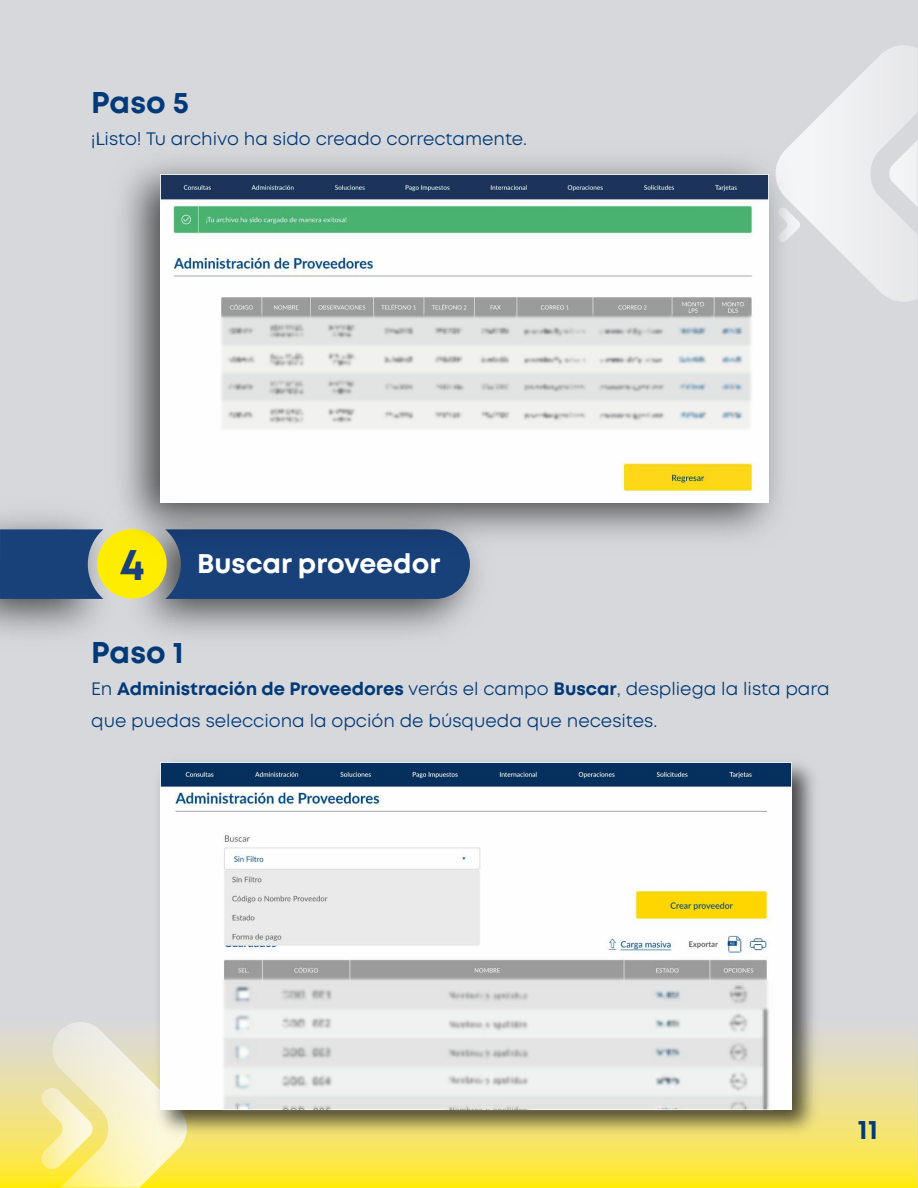
<style>
.page{position:relative;width:918px;height:1188px;background:#d7d8dc}
.page>*{position:absolute;margin:0;border:0;box-sizing:border-box;transform-origin:0 0}
.t1{font:700 30px "Mont";color:#003a78}
.t2{font:700 27px "Mont";color:#fff}
.t3{font:700 27px "Mont";color:#003a78}
.t4{font:18px/32px "Mont";color:#003a78}
.s1{font-size:45px;color:#184079}
.s2{font-weight:700}
</style>
<div class="page">
<svg style="left:0;top:1034px;width:916px;height:154px;background:#f6e55b"></svg>
<svg style="left:40px;top:1022px;width:150px;height:165px;background:#f3ebb1"></svg>
<svg style="left:800px;top:45px;width:117px;height:257px"></svg>
<svg style="left:0;top:529px;width:103px;height:70px;background:#24497e"></svg>
<div style="left:165px;top:562px;width:305px;height:37px;background:#184079"></div>
<div style="left:97px;top:529px;width:70px;height:70px;background:#ffed00;border-radius:50%"></div>
<img style="left:98px;top:136px;width:705px;height:426px">
<img style="left:160px;top:175px;width:608px;height:327px">
<img style="left:148px;top:762px;width:666px;height:381px">
<img style="left:160px;top:763px;width:632px;height:347px">
<img style="left:166px;top:261px;width:644px;height:227px">
<img style="left:170px;top:926px;width:656px;height:236px">
<h1 class="t1" style="left:91px;top:83px;width:100px">Paso 5</h1>
<p class="t4" style="left:91px;top:123px;width:437px">¡Listo! Tu archivo ha sido creado correctamente.</p>
<h2 class="t2" style="left:120px;top:546px;width:322px"><span class="s1">4</span> Buscar proveedor</h2>
<h1 class="t1" style="left:91px;top:633px;width:94px">Paso 1</h1>
<p class="t4" style="left:91px;top:673px;width:740px">En <span class="s2">Administración de Proveedores</span> verás el campo <span class="s2">Buscar</span>, despliega la lista para que puedas selecciona la opción de búsqueda que necesites.</p>
<h2 class="t3" style="left:858px;top:1112px;width:21px">11</h2>
</div>
